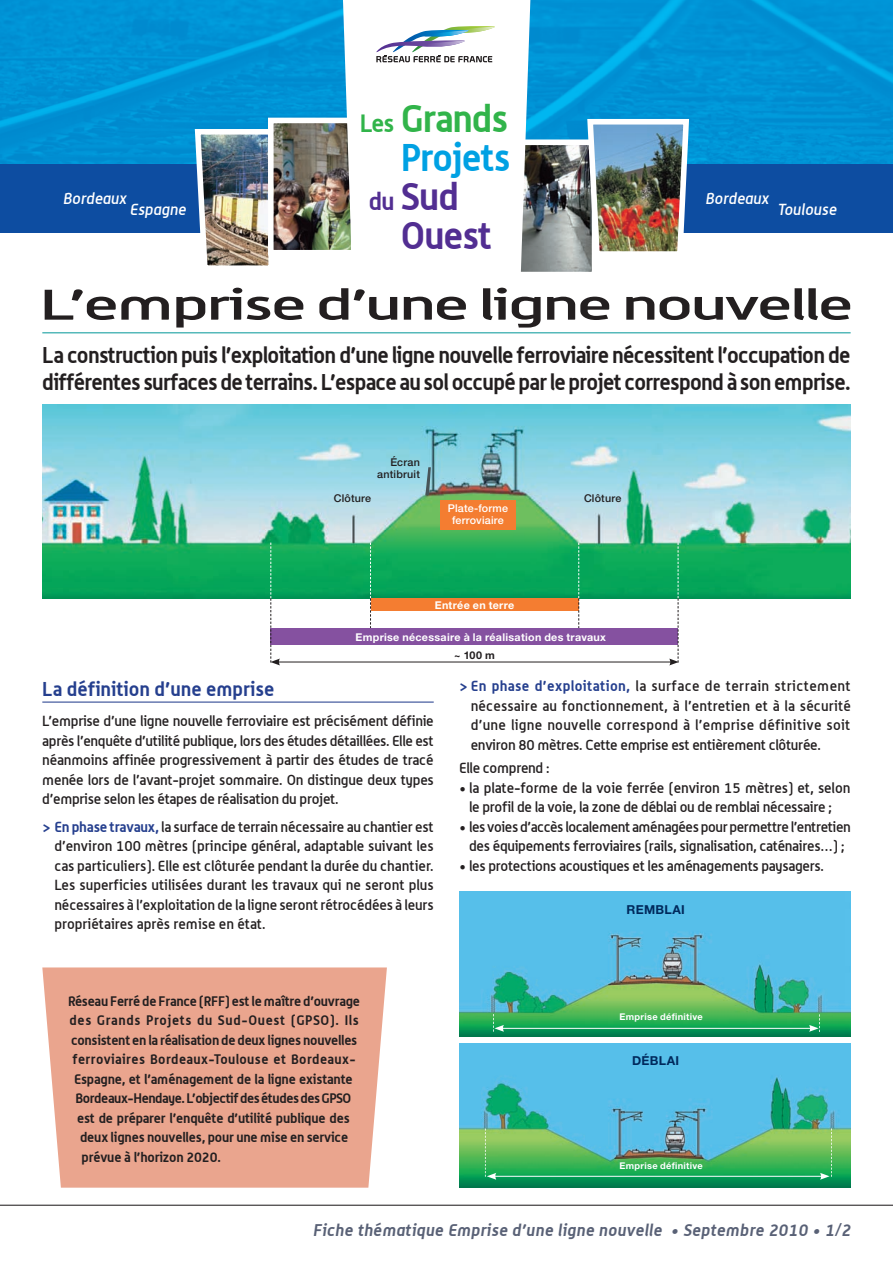
<style>
.page{position:relative;width:893px;height:1265px;background:#fff}
.page>*{position:absolute;margin:0;border:0;box-sizing:border-box;transform-origin:0 0}
.t1{font:500 42px "Alwyn";letter-spacing:-.04em;color:#231f20;scale:1.63 1}
.t2{font:700 37.65px "Alwyn";letter-spacing:-.025em;color:#522e92}
.t3{font:700 37.65px "Alwyn";letter-spacing:-.025em;color:#31b44a}
.t4{font:700 37.65px "Alwyn";letter-spacing:-.025em;color:#00a1e3}
.t5{font:700 22.2px/27px "Alwyn";letter-spacing:-.03em;color:#231f20}
.t6{font:700 19.5px "Alwyn";color:#253f8e}
.t7{font:italic 700 16.5px "Alwyn";letter-spacing:.02em;color:#596176}
.t8{font:italic 500 15.6px "Alwyn";color:#fff}
.t9{font:500 14.25px/19.5px "Alwyn";letter-spacing:-.02em;color:#231f20;text-align:justify}
.t10{font:700 13.5px "Alwyn";letter-spacing:-.01em;color:#231f20}
.t11{font:700 13.5px "Alwyn";letter-spacing:-.03em;color:#231f20}
.t12{font:700 13.5px "Alwyn";letter-spacing:.03em;color:#231f20}
.t13{font:700 13.5px "Alwyn";letter-spacing:.05em;color:#231f20}
.t14{font:700 12.3px "Helvetica Neue";letter-spacing:.02em;color:#00295c}
.t15{font:700 10.8px "Helvetica Neue";letter-spacing:.025em;color:#fff}
.t16{font:500 10.8px/12.3px "Helvetica Neue";letter-spacing:.02em;color:#231f20;text-align:right}
.t17{font:500 10.8px/12.3px "Helvetica Neue";letter-spacing:.02em;color:#fff;text-align:center}
.t18{font:700 10.8px "Helvetica Neue";color:#231f20}
.t19{font:700 9.3px "Helvetica Neue";letter-spacing:.03em;color:#fff}
.s1{font-size:24.3px}
.s2{font-weight:700;color:#253f8e}
</style>
<div class="page">
<img style="left:0;top:0;width:893px;height:164px">
<div style="left:0;top:164px;width:893px;height:68px;background:#0d4da1"></div>
<img style="left:192px;top:126px;width:77px;height:140px">
<img style="left:275px;top:125px;width:67px;height:123px">
<div style="left:268px;top:118px;width:88px;height:137px;border:6px solid #fff"></div>
<img style="left:531px;top:146px;width:59px;height:124px">
<div style="left:509px;top:139px;width:88px;height:138px;border:6px solid #fff"></div>
<img style="left:584px;top:116px;width:108px;height:143px">
<svg style="left:342px;top:0;width:189px;height:277px"></svg>
<hr style="left:0;top:1204px;width:893px;height:1px;background:#231f20">
<hr style="left:42px;top:332px;width:808px;height:1px;background:#009698">
<svg style="left:375px;top:26px;width:124px;height:36px"></svg>
<div style="left:42px;top:967px;width:345px;height:220px;background:#eaa58e"></div>
<img style="left:459px;top:891px;width:391px;height:145px">
<hr style="left:501px;top:1027px;width:310px;height:1px;background:#fff">
<svg style="left:493px;top:1013px;width:11px;height:18px"></svg>
<svg style="left:809px;top:1014px;width:11px;height:17px"></svg>
<img style="left:459px;top:1043px;width:391px;height:144px">
<hr style="left:494px;top:1175px;width:328px;height:1px;background:#fff">
<svg style="left:485px;top:1128px;width:11px;height:51px"></svg>
<svg style="left:820px;top:1128px;width:12px;height:51px"></svg>
<hr style="left:42px;top:701px;width:391px;height:1px;background:#253f8e">
<img style="left:42px;top:405px;width:808px;height:193px">
<div style="left:440px;top:499px;width:76px;height:30px;background:#f47d31"></div>
<div style="left:370px;top:598px;width:208px;height:13px;background:#f47d31"></div>
<svg style="left:370px;top:542px;width:1px;height:86px"></svg>
<svg style="left:578px;top:542px;width:1px;height:86px"></svg>
<div style="left:270px;top:628px;width:408px;height:16px;background:#8551a0"></div>
<hr style="left:277px;top:661px;width:394px;height:1px;background:#231f20">
<svg style="left:270px;top:542px;width:10px;height:123px"></svg>
<svg style="left:669px;top:542px;width:9px;height:123px"></svg>
<svg style="left:425px;top:467px;width:6px;height:28px"></svg>
<h2 class="t3" style="left:360px;top:95px;width:150px"><span class="s1">Les</span> Grands</h2>
<h2 class="t4" style="left:401px;top:134px;width:111px">Projets</h2>
<h2 class="t2" style="left:369px;top:173px;width:92px"><span class="s1">du</span> Sud</h2>
<h2 class="t2" style="left:401px;top:212px;width:93px">Ouest</h2>
<h1 class="t1" style="left:39px;top:279px;width:501px">L’emprise d’une ligne nouvelle</h1>
<h3 class="t5" style="left:42px;top:341px;width:809px">La construction puis l’exploitation d’une ligne nouvelle ferroviaire nécessitent l’occupation de différentes surfaces de terrains. L’espace au sol occupé par le projet correspond à son emprise.</h3>
<p class="t8" style="left:63px;top:189px;width:65px">Bordeaux</p>
<p class="t8" style="left:705px;top:189px;width:65px">Bordeaux</p>
<p class="t8" style="left:129px;top:200px;width:58px">Espagne</p>
<p class="t8" style="left:777px;top:200px;width:61px">Toulouse</p>
<p class="t16" style="left:377px;top:455px;width:44px">Écran antibruit</p>
<p class="t16" style="left:334px;top:491px;width:39px">Clôture</p>
<p class="t17" style="left:448px;top:502px;width:62px">Plate-forme ferroviaire</p>
<p class="t16" style="left:584px;top:491px;width:39px">Clôture</p>
<p class="t15" style="left:435px;top:598px;width:81px">Entrée en terre</p>
<p class="t15" style="left:355px;top:630px;width:252px">Emprise nécessaire à la réalisation des travaux</p>
<h3 class="t6" style="left:42px;top:677px;width:233px">La définition d’une emprise</h3>
<p class="t9" style="left:42px;top:711px;width:393px">L’emprise d’une ligne nouvelle ferroviaire est précisément définie après l’enquête d’utilité publique, lors des études détaillées. Elle est néanmoins affinée progressivement à partir des études de tracé menée lors de l’avant-projet sommaire. On distingue deux types d’emprise selon les étapes de réalisation du projet.</p>
<p class="t9" style="left:54px;top:816px;width:381px;text-indent:-12px"><span class="s2">&gt; En phase travaux,</span> la surface de terrain nécessaire au chantier est d’environ 100 mètres (principe général, adaptable suivant les cas particuliers). Elle est clôturée pendant la durée du chantier.<br>Les superficies utilisées durant les travaux qui ne seront plus nécessaires à l’exploitation de la ligne seront rétrocédées à leurs propriétaires après remise en état.</p>
<p class="t18" style="left:454px;top:648px;width:42px">~ 100 m</p>
<p class="t9" style="left:471px;top:675px;width:381px;text-indent:-12px"><span class="s2">&gt; En phase d’exploitation,</span> la surface de terrain strictement nécessaire au fonctionnement, à l’entretien et à la sécurité d’une ligne nouvelle correspond à l’emprise définitive soit environ 80 mètres. Cette emprise est entièrement clôturée.</p>
<p class="t9" style="left:459px;top:758px;width:92px">Elle comprend :</p>
<p class="t9" style="left:459px;top:777px;width:392px;text-align:center">• la plate-forme de la voie ferrée (environ 15 mètres) et, selon le profil de la voie, la zone de déblai ou de remblai nécessaire ;</p>
<p class="t9" style="left:459px;top:816px;width:393px;text-align:center">• les voies d’accès localement aménagées pour permettre l’entretien des équipements ferroviaires (rails, signalisation, caténaires…) ;</p>
<p class="t9" style="left:459px;top:855px;width:366px">• les protections acoustiques et les aménagements paysagers.</p>
<p class="t14" style="left:626px;top:902px;width:60px">REMBLAI</p>
<p class="t10" style="left:68px;top:992px;width:293px">Réseau Ferré de France (RFF) est le maître d’ouvrage</p>
<p class="t13" style="left:70px;top:1011px;width:291px">des Grands Projets du Sud-Ouest (GPSO). Ils</p>
<p class="t10" style="left:71px;top:1031px;width:288px">consistent en la réalisation de deux lignes nouvelles</p>
<p class="t12" style="left:73px;top:1050px;width:285px">ferroviaires Bordeaux-Toulouse et Bordeaux-</p>
<p class="t10" style="left:74px;top:1070px;width:280px">Espagne, et l’aménagement de la ligne existante</p>
<p class="t11" style="left:76px;top:1089px;width:277px">Bordeaux-Hendaye. L’objectif des études des GPSO</p>
<p class="t10" style="left:77px;top:1109px;width:274px">est de préparer l’enquête d’utilité publique des</p>
<p class="t10" style="left:80px;top:1128px;width:269px">deux lignes nouvelles, pour une mise en service</p>
<p class="t10" style="left:82px;top:1148px;width:141px">prévue à l’horizon 2020.</p>
<p class="t19" style="left:619px;top:1011px;width:85px">Emprise définitive</p>
<p class="t14" style="left:632px;top:1053px;width:26px">Déblai</p>
<p class="t19" style="left:619px;top:1159px;width:85px">Emprise définitive</p>
<p class="t7" style="left:313px;top:1219px;width:539px">Fiche thématique Emprise d’une ligne nouvelle • Septembre 2010 • 1/2</p>
</div>
